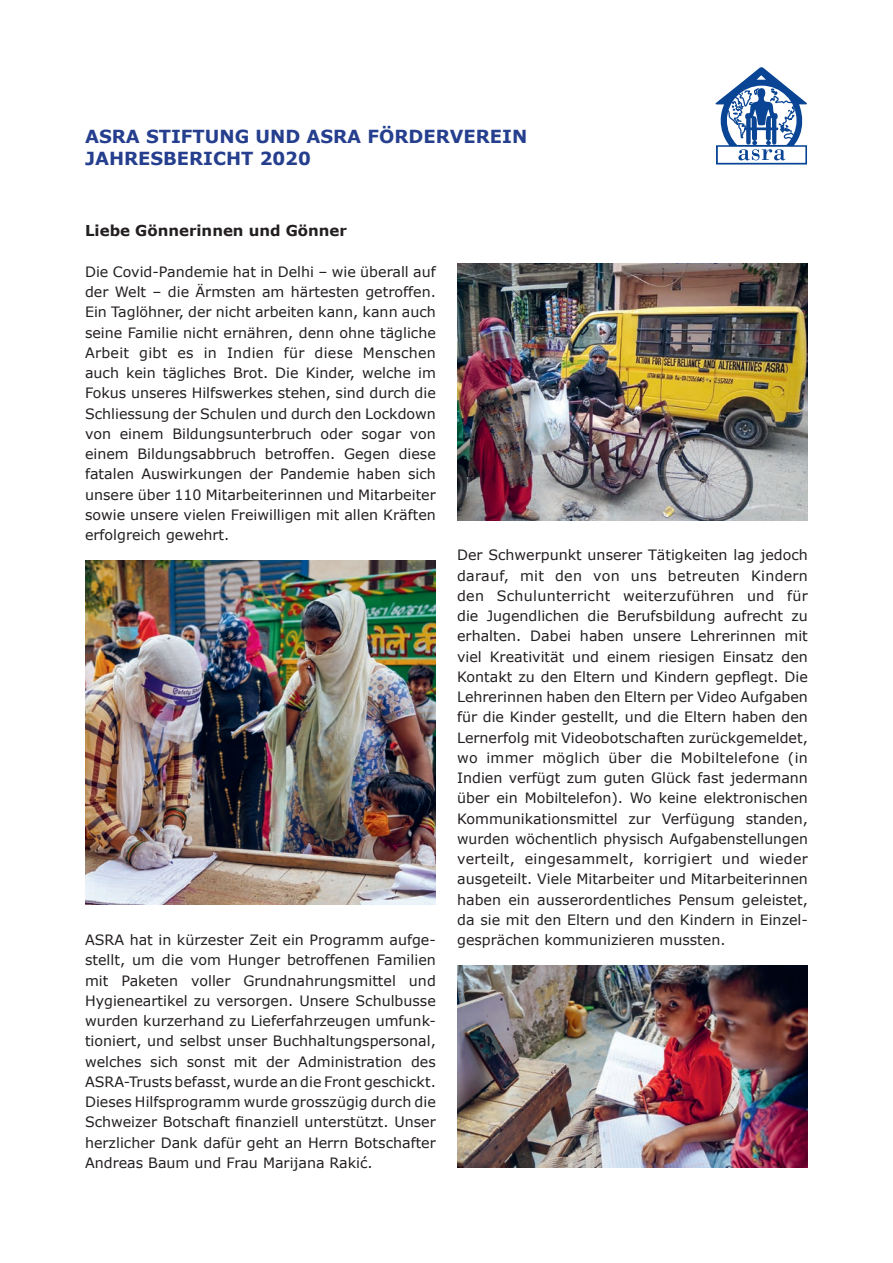
<style>
.page{position:relative;width:893px;height:1263px;background:#fff}
.page>*{position:absolute;margin:0;border:0;box-sizing:border-box;transform-origin:0 0}
.t1{font:700 18px/21.6px "Verdana";color:#253f8e}
.t2{font:700 15px "Verdana";color:#231f20}
.t3{font:14.25px/20.2px "Verdana";color:#231f20;text-align:justify}
</style>
<div class="page">
<img style="left:85px;top:560px;width:351px;height:345px">
<img style="left:457px;top:264px;width:351px;height:256px">
<img style="left:457px;top:965px;width:351px;height:203px">
<svg style="left:715px;top:67px;width:92px;height:98px"></svg>
<p class="t1" style="left:85px;top:126px;width:444px">ASRA STIFTUNG UND ASRA FÖRDERVEREIN<br>JAHRESBERICHT 2020</p>
<p class="t2" style="left:85px;top:221px;width:263px">Liebe Gönnerinnen und Gönner</p>
<p class="t3" style="left:85px;top:262px;width:352px">Die Covid-Pandemie hat in Delhi – wie überall auf der Welt – die Ärmsten am härtesten getroffen.<br>Ein Taglöhner, der nicht arbeiten kann, kann auch seine Familie nicht ernähren, denn ohne tägliche Arbeit gibt es in Indien für diese Menschen auch kein tägliches Brot. Die Kinder, welche im Fokus unseres Hilfswerkes stehen, sind durch die Schliessung der Schulen und durch den Lockdown von einem Bildungsunterbruch oder sogar von einem Bildungsabbruch betroffen. Gegen diese fatalen Auswirkungen der Pandemie haben sich unsere über 110 Mitarbeiterinnen und Mitarbeiter sowie unsere vielen Freiwilligen mit allen Kräften erfolgreich gewehrt.</p>
<p class="t3" style="left:85px;top:930px;width:352px">ASRA hat in kürzester Zeit ein Programm aufge&shy;stellt, um die vom Hunger betroffenen Familien mit Paketen voller Grundnahrungsmittel und Hygieneartikel zu versorgen. Unsere Schulbusse wurden kurzerhand zu Lieferfahrzeugen umfunk&shy;tioniert, und selbst unser Buchhaltungspersonal, welches sich sonst mit der Administration des ASRA-Trusts befasst, wurde an die Front geschickt.<br>Dieses Hilfsprogramm wurde grosszügig durch die Schweizer Botschaft finanziell unterstützt. Unser herzlicher Dank dafür geht an Herrn Botschafter Andreas Baum und Frau Marijana Rakić.</p>
<p class="t3" style="left:457px;top:545px;width:352px">Der Schwerpunkt unserer Tätigkeiten lag jedoch darauf, mit den von uns betreuten Kindern den Schulunterricht weiterzuführen und für die Jugendlichen die Berufsbildung aufrecht zu erhalten. Dabei haben unsere Lehrerinnen mit viel Kreativität und einem riesigen Einsatz den Kontakt zu den Eltern und Kindern gepflegt. Die Lehrerinnen haben den Eltern per Video Aufgaben für die Kinder gestellt, und die Eltern haben den Lernerfolg mit Videobotschaften zurückgemeldet, wo immer möglich über die Mobiltelefone (in Indien verfügt zum guten Glück fast jedermann über ein Mobiltelefon). Wo keine elektronischen Kommunikationsmittel zur Verfügung standen, wurden wöchentlich physisch Aufgabenstellungen verteilt, eingesammelt, korrigiert und wieder ausgeteilt. Viele Mitarbeiter und Mitarbeiterinnen haben ein ausserordentliches Pensum geleistet, da sie mit den Eltern und den Kindern in Einzel&shy;gesprächen kommunizieren mussten.</p>
</div>
